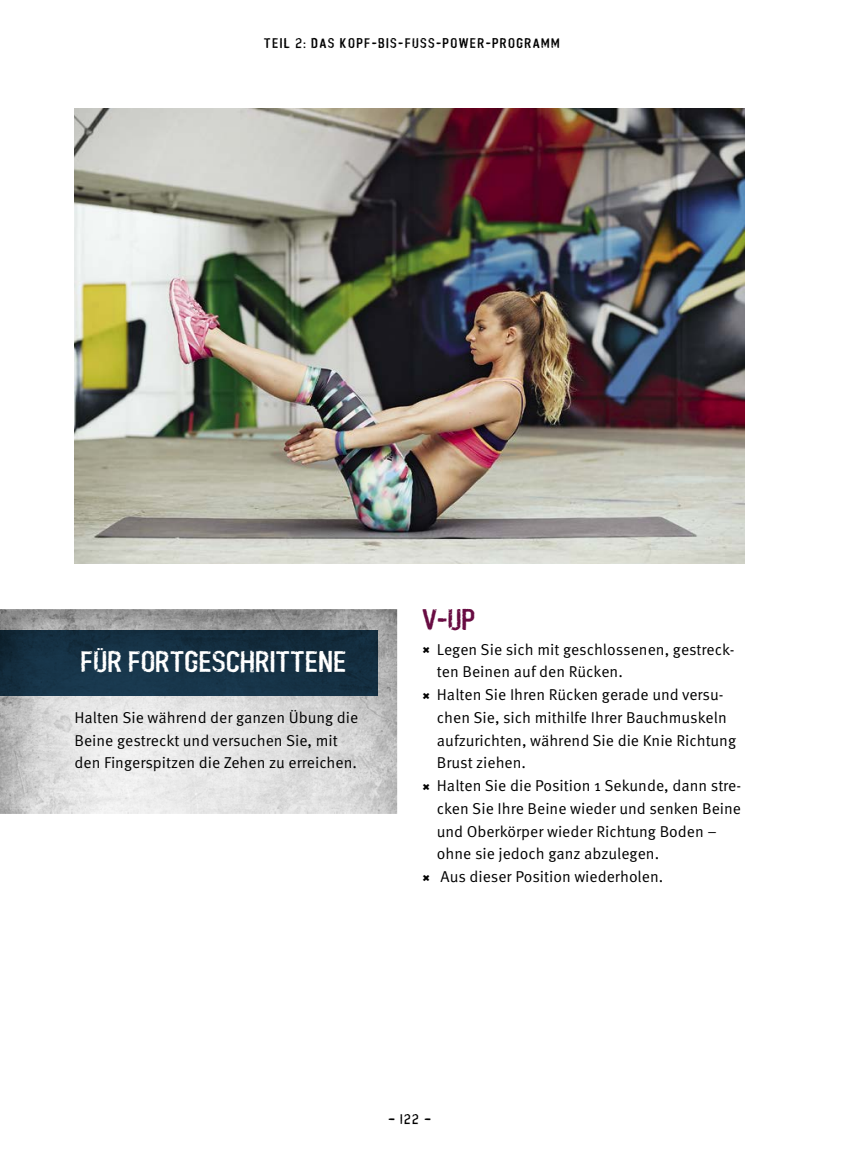
<style>
.page{position:relative;width:844px;height:1166px;background:#fff}
.page>*{position:absolute;margin:0;border:0;box-sizing:border-box;transform-origin:0 0}
.t1{font:29.75px "Boilerplate";color:#fff}
.t2{font:29.75px "Boilerplate";color:#680c42}
.t3{font:15.75px/22.8px "Meta OT Norm";color:#000}
.t4{font:14px "Boilerplate";letter-spacing:.1em;color:#000}
.s1{font-family:"Boilerplate";font-size:17.5px}
</style>
<div class="page">
<img style="left:74px;top:108px;width:670px;height:455px">
<img style="left:0;top:609px;width:397px;height:205px">
<img style="left:0;top:631px;width:377px;height:64px">
<p class="t4" style="left:264px;top:35px;width:297px">TEIL 2: DAS KOPF-BIS-FUSS-POWER-PROGRAMM</p>
<p class="t1" style="left:80px;top:646px;width:268px">FÜR FORTGESCHRITTENE</p>
<p class="t3" style="left:74px;top:706px;width:285px">Halten Sie während der ganzen Übung die<br>Beine gestreckt und versuchen Sie, mit den Fingerspitzen die Zehen zu erreichen.</p>
<p class="t2" style="left:422px;top:604px;width:55px">V-UP</p>
<p class="t3" style="left:422px;top:638px;width:314px"><span class="s1">×</span> Legen Sie sich mit geschlossenen, gestreck-</p>
<p class="t3" style="left:437px;top:661px;width:187px">ten Beinen auf den Rücken.</p>
<p class="t3" style="left:422px;top:683px;width:303px"><span class="s1">×</span> Halten Sie Ihren Rücken gerade und versu-</p>
<p class="t3" style="left:437px;top:706px;width:291px">chen Sie, sich mithilfe Ihrer Bauchmuskeln</p>
<p class="t3" style="left:437px;top:729px;width:300px">aufzurichten, während Sie die Knie Richtung</p>
<p class="t3" style="left:437px;top:752px;width:91px">Brust ziehen.</p>
<p class="t3" style="left:422px;top:774px;width:320px"><span class="s1">×</span> Halten Sie die Position 1 Sekunde, dann stre-</p>
<p class="t3" style="left:437px;top:797px;width:306px">cken Sie Ihre Beine wieder und senken Beine</p>
<p class="t3" style="left:437px;top:820px;width:281px">und Oberkörper wieder Richtung Boden –</p>
<p class="t3" style="left:437px;top:843px;width:224px">ohne sie jedoch ganz abzulegen.</p>
<p class="t3" style="left:422px;top:865px;width:243px"><span class="s1">×</span> Aus dieser Position wiederholen.</p>
<p class="t4" style="left:388px;top:1112px;width:44px">– 122 –</p>
</div>
